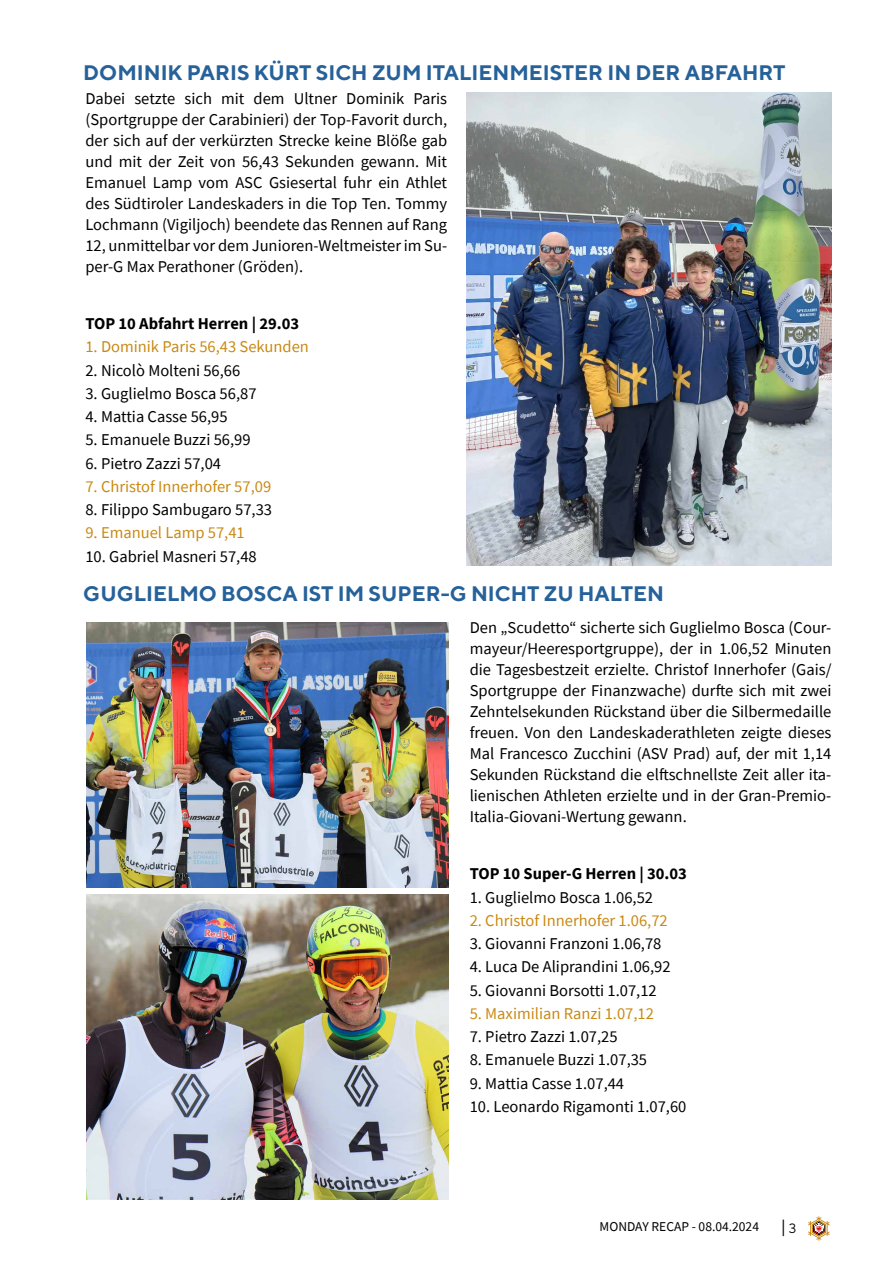
<style>
.page{position:relative;width:893px;height:1263px;background:#fff}
.page>*{position:absolute;margin:0;border:0;box-sizing:border-box;transform-origin:0 0}
.t1{font:700 21px "TT Norms";color:#266199}
.t2{font:16.5px/21px "Source Sans Pro";color:#000;text-align:justify}
.t3{font:16.5px "Source Sans Pro";color:#c98913}
.t4{font:700 16.5px "Source Sans Pro";color:#000}
.t5{font:16.5px "Myriad Pro";color:#000}
.t6{font:13.5px "Source Sans Pro";color:#000}
</style>
<div class="page">
<svg style="left:808px;top:1216px;width:21px;height:25px"></svg>
<img style="left:466px;top:93px;width:365px;height:472px">
<img style="left:86px;top:622px;width:363px;height:266px">
<img style="left:86px;top:895px;width:363px;height:304px">
<p class="t1" style="left:83px;top:59px;width:704px">DOMINIK PARIS KÜRT SICH ZUM ITALIENMEISTER IN DER ABFAHRT</p>
<p class="t2" style="left:85px;top:88px;width:363px">Dabei setzte sich mit dem Ultner Dominik Paris (Sportgruppe der Carabinieri) der Top-Favorit durch, der sich auf der verkürzten Strecke keine Blöße gab und mit der Zeit von 56,43 Sekunden gewann. Mit Emanuel Lamp vom ASC Gsiesertal fuhr ein Athlet des Südtiroler Landeskaders in die Top Ten. Tommy Lochmann (Vigiljoch) beendete das Rennen auf Rang 12, unmittelbar vor dem Junioren-Weltmeister im Su&shy;per-G Max Perathoner (Gröden).</p>
<p class="t4" style="left:85px;top:312px;width:215px">TOP 10 Abfahrt Herren | 29.03</p>
<p class="t3" style="left:85px;top:336px;width:225px">1. Dominik Paris 56,43 Sekunden</p>
<p class="t2" style="left:85px;top:359px;width:156px">2. Nicolò Molteni 56,66</p>
<p class="t2" style="left:85px;top:383px;width:173px">3. Guglielmo Bosca 56,87</p>
<p class="t2" style="left:85px;top:406px;width:144px">4. Mattia Casse 56,95</p>
<p class="t2" style="left:85px;top:429px;width:167px">5. Emanuele Buzzi 56,99</p>
<p class="t2" style="left:85px;top:452px;width:137px">6. Pietro Zazzi 57,04</p>
<p class="t3" style="left:85px;top:476px;width:187px">7. Christof Innerhofer 57,09</p>
<p class="t2" style="left:85px;top:499px;width:188px">8. Filippo Sambugaro 57,33</p>
<p class="t3" style="left:85px;top:522px;width:161px">9. Emanuel Lamp 57,41</p>
<p class="t2" style="left:85px;top:545px;width:173px">10. Gabriel Masneri 57,48</p>
<p class="t1" style="left:83px;top:581px;width:582px">GUGLIELMO BOSCA IST IM SUPER-G NICHT ZU HALTEN</p>
<p class="t2" style="left:470px;top:617px;width:363px">Den „Scudetto“ sicherte sich Guglielmo Bosca (Cour&shy;mayeur/Heeresportgruppe), der in 1.06,52 Minuten die Tagesbestzeit erzielte. Christof Innerhofer (Gais/ Sportgruppe der Finanzwache) durfte sich mit zwei Zehntelsekunden Rückstand über die Silbermedaille freuen. Von den Landeskaderathleten zeigte dieses Mal Francesco Zucchini (ASV Prad) auf, der mit 1,14<br>Sekunden Rückstand die elftschnellste Zeit aller ita&shy;lienischen Athleten erzielte und in der Gran-Premio-Italia-Giovani-Wertung gewann.</p>
<p class="t4" style="left:470px;top:863px;width:219px">TOP 10 Super-G Herren | 30.03</p>
<p class="t2" style="left:470px;top:886px;width:185px">1. Guglielmo Bosca 1.06,52</p>
<p class="t3" style="left:470px;top:910px;width:200px">2. Christof Innerhofer 1.06,72</p>
<p class="t2" style="left:470px;top:933px;width:193px">3. Giovanni Franzoni 1.06,78</p>
<p class="t2" style="left:470px;top:956px;width:202px">4. Luca De Aliprandini 1.06,92</p>
<p class="t2" style="left:470px;top:979px;width:189px">5. Giovanni Borsotti 1.07,12</p>
<p class="t3" style="left:470px;top:1003px;width:186px">5. Maximilian Ranzi 1.07,12</p>
<p class="t2" style="left:470px;top:1026px;width:149px">7. Pietro Zazzi 1.07,25</p>
<p class="t2" style="left:470px;top:1049px;width:179px">8. Emanuele Buzzi 1.07,35</p>
<p class="t2" style="left:470px;top:1072px;width:156px">9. Mattia Casse 1.07,44</p>
<p class="t2" style="left:470px;top:1096px;width:218px">10. Leonardo Rigamonti 1.07,60</p>
<p class="t6" style="left:600px;top:1218px;width:161px">MONDAY RECAP - 08.04.2024</p>
<p class="t5" style="left:781px;top:1216px;width:17px">| <sub>3</sub></p>
</div>
